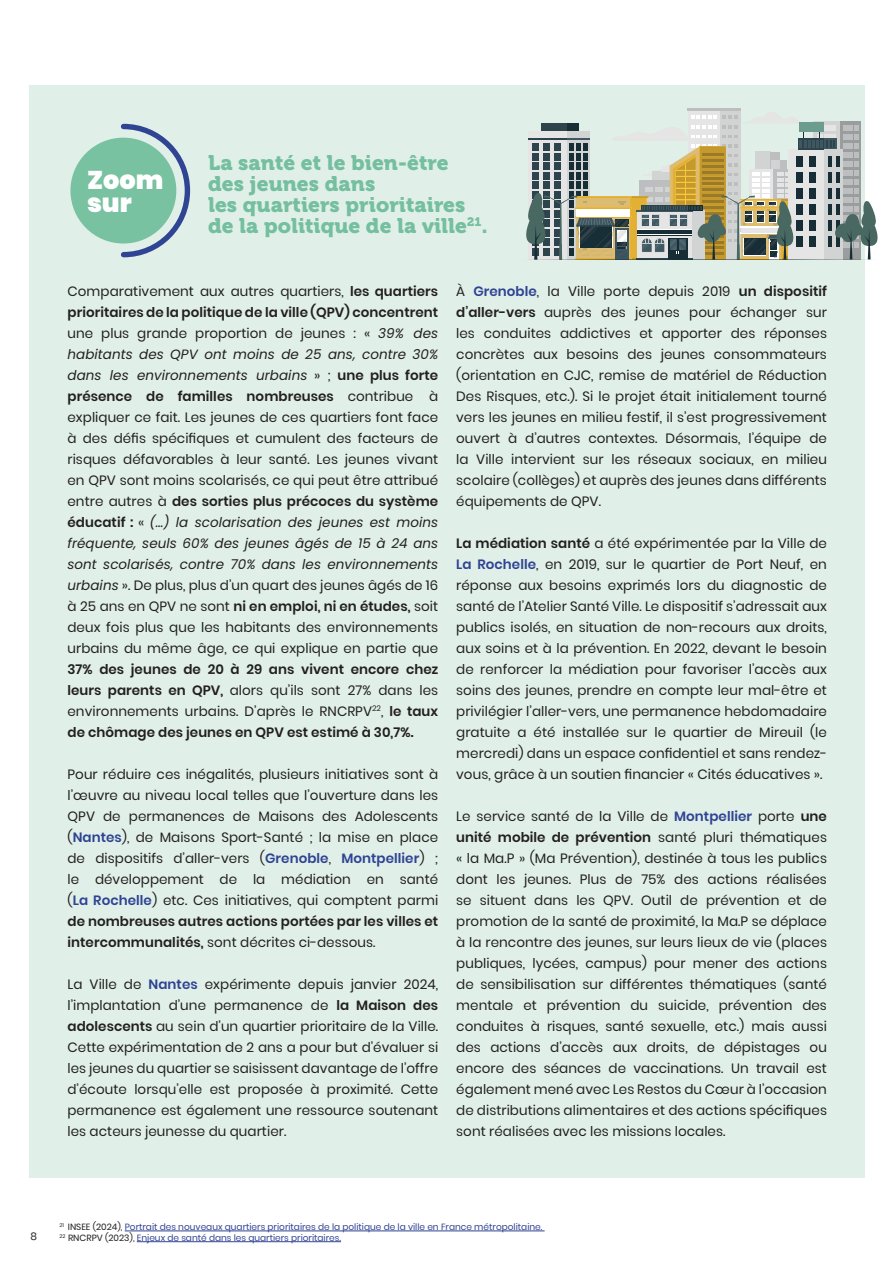
<style>
.page{position:relative;width:893px;height:1263px;background:#fff}
.page>*{position:absolute;margin:0;border:0;box-sizing:border-box;transform-origin:0 0}
.t1{font:900 25.65px/23px "Poppins";color:#fff}
.t2{font:21px/21px "Museo 900";letter-spacing:.005em;color:#75bfa0}
.t3{font:13.5px/21px "Poppins";letter-spacing:.005em;color:#231f20;text-align:justify}
.t4{font:600 13.5px/21px "Poppins";letter-spacing:.005em;color:#231f20;text-align:justify}
.t5{font:10.5px "Poppins";color:#231f20}
.t6{font:9px/10.8px "Poppins";color:#2f4393}
.s1{font-weight:600}
.s2{font-style:italic}
.s3{font-weight:400}
.s4{font-weight:600;color:#2f4393}
.s5{color:#231f20}
</style>
<div class="page">
<div style="left:29px;top:85px;width:835px;height:1093px;background:#e0f0e8"></div>
<hr style="left:125px;top:1230px;width:420px;height:1px;background:#2f4393">
<hr style="left:137px;top:1241px;width:204px;height:1px;background:#2f4393">
<div style="left:70px;top:138px;width:106px;height:105px;background:#78c2a1;border-radius:50%"></div>
<svg style="left:118px;top:123px;width:73px;height:135px"></svg>
<hr style="left:687px;top:108px;width:33px;height:3px;background:#bcbebf">
<hr style="left:720px;top:108px;width:21px;height:3px;background:#bcbebf">
<svg style="left:526px;top:111px;width:352px;height:149px"></svg>
<h1 class="t1" style="left:87px;top:169px;width:78px">Zoom sur</h1>
<h2 class="t2" style="left:208px;top:152px;width:281px">La santé et le bien-être des jeunes dans<br>les quartiers prioritaires de la politique de la ville<sup>21</sup>.</h2>
<p class="t3" style="left:68px;top:280px;width:372px">Comparativement aux autres quartiers, <span class="s1">les quartiers prioritaires de la politique de la ville (QPV) concentrent </span>une plus grande proportion de jeunes : « <span class="s2">39% des habitants des QPV ont moins de 25 ans, contre 30% dans les environnements urbains</span> » ; <span class="s1">une plus forte présence de familles nombreuses</span> contribue à expliquer ce fait. Les jeunes de ces quartiers font face à des défis spécifiques et cumulent des facteurs de risques défavorables à leur santé. Les jeunes vivant en QPV sont moins scolarisés, ce qui peut être attribué entre autres à <span class="s1">des sorties plus précoces du système éducatif :</span> « <span class="s2">(…) la scolarisation des jeunes est moins fréquente, seuls 60% des jeunes âgés de 15 à 24 ans sont scolarisés, contre 70% dans les environnements urbains</span> ». De plus, plus d’un quart des jeunes âgés de 16 à 25 ans en QPV ne sont <span class="s1">ni en emploi, ni en études,</span> soit deux fois plus que les habitants des environnements urbains du même âge, ce qui explique en partie que</p>
<p class="t4" style="left:67px;top:659px;width:372px">37% des jeunes de 20 à 29 ans vivent encore chez leurs parents en QPV, <span class="s3">alors qu’ils sont 27% dans les environnements urbains. D’après le RNCRPV</span><sup>22</sup><span class="s3">,</span> le taux de chômage des jeunes en QPV est estimé à 30,7%.</p>
<p class="t3" style="left:67px;top:763px;width:372px">Pour réduire ces inégalités, plusieurs initiatives sont à l’œuvre au niveau local telles que l’ouverture dans les QPV de permanences de Maisons des Adolescents (<span class="s4">Nantes</span>), de Maisons Sport-Santé ; la mise en place de dispositifs d’aller-vers (<span class="s4">Grenoble</span>, <span class="s4">Montpellier</span>) ; le développement de la médiation en santé (<span class="s4">La Rochelle</span>) etc. Ces initiatives, qui comptent parmi <span class="s1">de nombreuses autres actions portées par les villes et intercommunalités,</span> sont décrites ci-dessous.</p>
<p class="t3" style="left:67px;top:973px;width:372px">La Ville de <span class="s4">Nantes</span> expérimente depuis janvier 2024, l’implantation d’une permanence de <span class="s1">la Maison des adolescents</span> au sein d’un quartier prioritaire de la Ville.<br>Cette expérimentation de 2 ans a pour but d’évaluer si les jeunes du quartier se saisissent davantage de l’offre d’écoute lorsqu’elle est proposée à proximité. Cette permanence est également une ressource soutenant les acteurs jeunesse du quartier.</p>
<p class="t3" style="left:456px;top:280px;width:372px">À <span class="s4">Grenoble</span>, la Ville porte depuis 2019 <span class="s1">un dispositif d’aller-vers</span> auprès des jeunes pour échanger sur les conduites addictives et apporter des réponses concrètes aux besoins des jeunes consommateurs (orientation en CJC, remise de matériel de Réduction Des Risques, etc.). Si le projet était initialement tourné vers les jeunes en milieu festif, il s’est progressivement ouvert à d’autres contextes. Désormais, l’équipe de la Ville intervient sur les réseaux sociaux, en milieu scolaire (collèges) et auprès des jeunes dans différents équipements de QPV.</p>
<p class="t3" style="left:456px;top:533px;width:372px"><span class="s1">La médiation santé</span> a été expérimentée par la Ville de <span class="s4">La Rochelle</span>, en 2019, sur le quartier de Port Neuf, en réponse aux besoins exprimés lors du diagnostic de santé de l’Atelier Santé Ville. Le dispositif s’adressait aux publics isolés, en situation de non-recours aux droits, aux soins et à la prévention. En 2022, devant le besoin de renforcer la médiation pour favoriser l’accès aux soins des jeunes, prendre en compte leur mal-être et privilégier l’aller-vers, une permanence hebdomadaire gratuite a été installée sur le quartier de Mireuil (le mercredi) dans un espace confidentiel et sans rendez&shy;vous, grâce à un soutien financier « Cités éducatives ».</p>
<p class="t3" style="left:456px;top:806px;width:372px">Le service santé de la Ville de <span class="s4">Montpellier</span> porte <span class="s1">une unité mobile de prévention</span> santé pluri thématiques « la Ma.P » (Ma Prévention), destinée à tous les publics dont les jeunes. Plus de 75% des actions réalisées se situent dans les QPV. Outil de prévention et de promotion de la santé de proximité, la Ma.P se déplace à la rencontre des jeunes, sur leurs lieux de vie (places publiques, lycées, campus) pour mener des actions de sensibilisation sur différentes thématiques (santé mentale et prévention du suicide, prévention des conduites à risques, santé sexuelle, etc.) mais aussi des actions d’accès aux droits, de dépistages ou encore des séances de vaccinations. Un travail est également mené avec Les Restos du Cœur à l’occasion de distributions alimentaires et des actions spécifiques sont réalisées avec les missions locales.</p>
<p class="t5" style="left:31px;top:1230px;width:8px">8</p>
<p class="t6" style="left:60px;top:1222px;width:484px"><sup>21</sup> <span class="s5">INSEE (2024),</span> Portrait des nouveaux quartiers prioritaires de la politique de la ville en France métropolitaine.<br><sup>22</sup> <span class="s5">RNCRPV (2023),</span> Enjeux de santé dans les quartiers prioritaires.</p>
</div>
